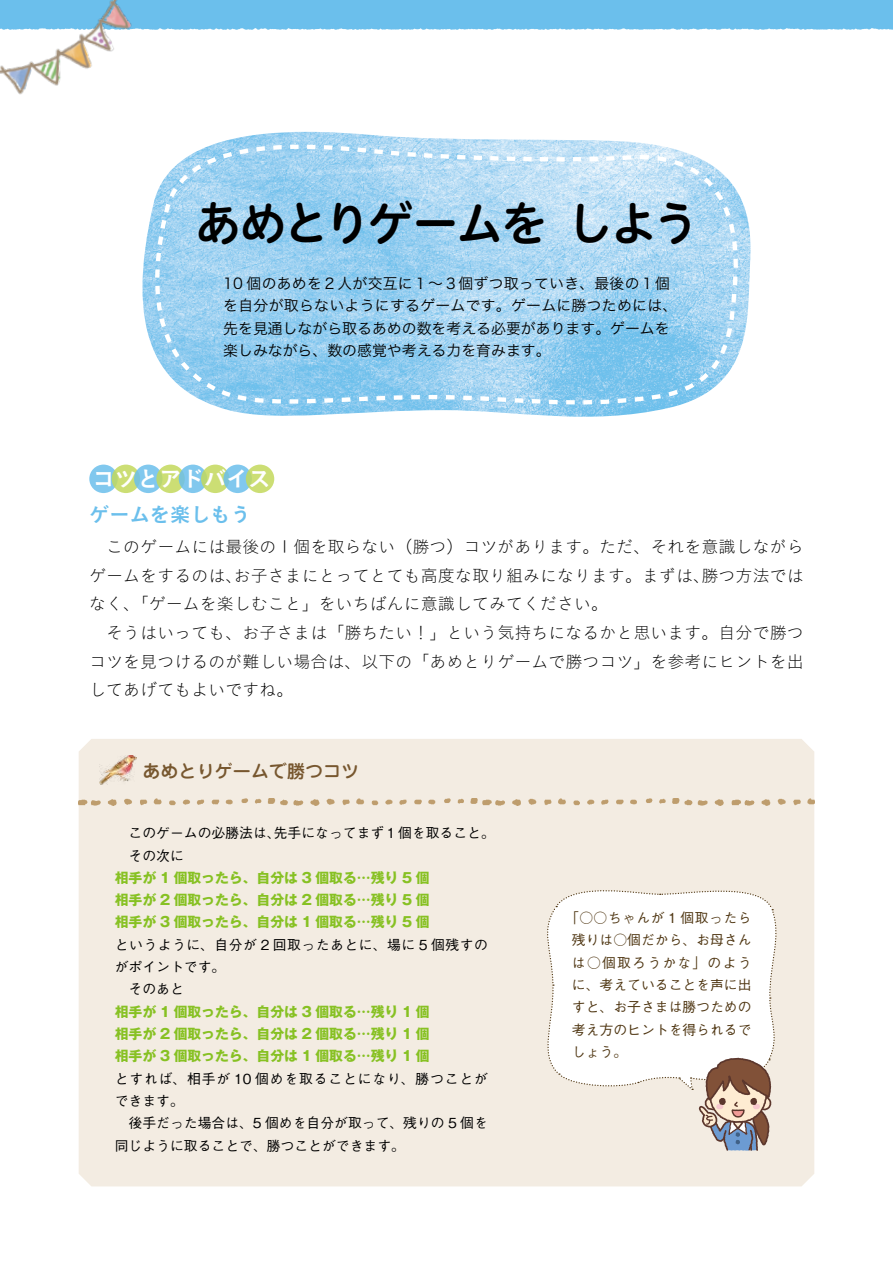
<style>
.page{position:relative;width:893px;height:1263px;background:#fff}
.page>*{position:absolute;margin:0;border:0;box-sizing:border-box;transform-origin:0 0}
.t1{font:46.8px "Hiragino UD Sans R Std W6";letter-spacing:-.065em;color:#000}
.t2{font:22.35px "Koburina Go Std W6";color:#fff}
.t3{font:20.25px "Koburina Go Std W6";color:#6bbfec}
.t4{font:500 18px "G Jun 34 Pro";color:#77572f}
.t5{font:16.95px/28.7px "Koburina Go Std W1";color:#000;text-align:right}
.t6{font:14.85px/22.4px "Hira Kaku Std W3";letter-spacing:.015em;color:#000}
.t7{font:700 13.8px/22.4px "Gothic MB101 Pro";color:#87c123;text-align:justify}
.t8{font:500 13.8px/22.4px "Gothic BBB Pro";color:#000}
.t9{font:500 13.8px/22.4px "Gothic BBB Pro";color:#4f3612;text-align:justify}
.t10{font:500 13.8px/22.4px "Gothic BBB Pro";letter-spacing:.035em;color:#000}
</style>
<div class="page">
<img style="left:152px;top:132px;width:599px;height:285px">
<svg style="left:166px;top:138px;width:209px;height:8px"></svg>
<svg style="left:454px;top:404px;width:194px;height:3px"></svg>
<svg style="left:246px;top:404px;width:196px;height:1px"></svg>
<svg style="left:142px;top:211px;width:19px;height:189px"></svg>
<svg style="left:161px;top:146px;width:579px;height:258px;background:#a4d4f2"></svg>
<div style="left:141px;top:0;width:752px;height:30px;background:#6bbfec"></div>
<div style="left:79px;top:739px;width:735px;height:447px;background:#f3ece2"></div>
<img style="left:79px;top:798px;width:735px;height:7px">
<img style="left:100px;top:756px;width:37px;height:28px">
<img style="left:0;top:0;width:141px;height:95px">
<svg style="left:539px;top:882px;width:242px;height:270px"></svg>
<div style="left:89px;top:465px;width:29px;height:28px;background:#81c8ee;border-radius:50%"></div>
<svg style="left:112px;top:465px;width:28px;height:28px"></svg>
<svg style="left:134px;top:465px;width:28px;height:28px"></svg>
<svg style="left:156px;top:465px;width:29px;height:28px"></svg>
<svg style="left:179px;top:465px;width:28px;height:28px"></svg>
<svg style="left:201px;top:465px;width:29px;height:28px"></svg>
<svg style="left:223px;top:465px;width:29px;height:28px"></svg>
<div style="left:246px;top:465px;width:28px;height:28px;background:linear-gradient(to right,#c3da73,#cfdf74);border-radius:50%"></div>
<h1 class="t1" style="left:195px;top:187px;width:506px">あめとりゲームをしよう</h1>
<p class="t6" style="left:223px;top:272px;width:455px">10 個のあめを２人が交互に１〜３個ずつ取っていき、最後の１個を自分が取らないようにするゲームです。ゲームに勝つためには、先を見通しながら取るあめの数を考える必要があります。ゲームを楽しみながら、数の感覚や考える力を育みます。</p>
<h2 class="t2" style="left:92px;top:462px;width:180px">コツとアドバイス</h2>
<p class="t3" style="left:89px;top:499px;width:163px">ゲームを楽しもう</p>
<p class="t5" style="left:89px;top:532px;width:716px">　このゲームには最後の 1 個を取らない（勝つ）コツがあります。ただ、それを意識しながら勝つ方法では</p>
<p class="t5" style="left:234px;top:560px;width:478px">お子さまにとってとても高度な取り組みになります。まずは、</p>
<p class="t5" style="left:89px;top:560px;width:716px;text-align:left">ゲームをするのは、<br>なく、「ゲームを楽しむこと」をいちばんに意識してみてください。<br>　そうはいっても、お子さまは「勝ちたい！」という気持ちになるかと思います。自分で勝つコツを見つけるのが難しい場合は、以下の「あめとりゲームで勝つコツ」を参考にヒントを出してあげてもよいですね。</p>
<p class="t4" style="left:142px;top:757px;width:218px">あめとりゲームで勝つコツ</p>
<p class="t8" style="left:274px;top:820px;width:223px">先手になってまず 1 個を取ること。</p>
<p class="t8" style="left:115px;top:820px;width:167px">　このゲームの必勝法は、　その次に</p>
<p class="t7" style="left:115px;top:865px;width:316px">相手が 1 個取ったら、自分は 3 個取る…残り 5 個相手が 2 個取ったら、自分は 2 個取る…残り 5 個相手が 3 個取ったら、自分は 1 個取る…残り 5 個</p>
<p class="t10" style="left:115px;top:932px;width:375px">というように、自分が 2 回取ったあとに、場に 5 個残すのがポイントです。<br>　そのあと</p>
<p class="t7" style="left:115px;top:999px;width:316px">相手が 1 個取ったら、自分は 3 個取る…残り 1 個相手が 2 個取ったら、自分は 2 個取る…残り 1 個相手が 3 個取ったら、自分は 1 個取る…残り 1 個</p>
<p class="t8" style="left:115px;top:1066px;width:375px">とすれば、相手が 10 個めを取ることになり、勝つことができます。<br>　後手だった場合は、5 個めを自分が取って、残りの 5 個を同じように取ることで、勝つことができます。</p>
<p class="t9" style="left:572px;top:905px;width:181px;text-indent:-7px">「○○ちゃんが 1 個取ったら残りは○個だから、お母さんは○個取ろうかな」のように、考えていることを声に出すと、お子さまは勝つための考え方のヒントを得られるでしょう。</p>
</div>
